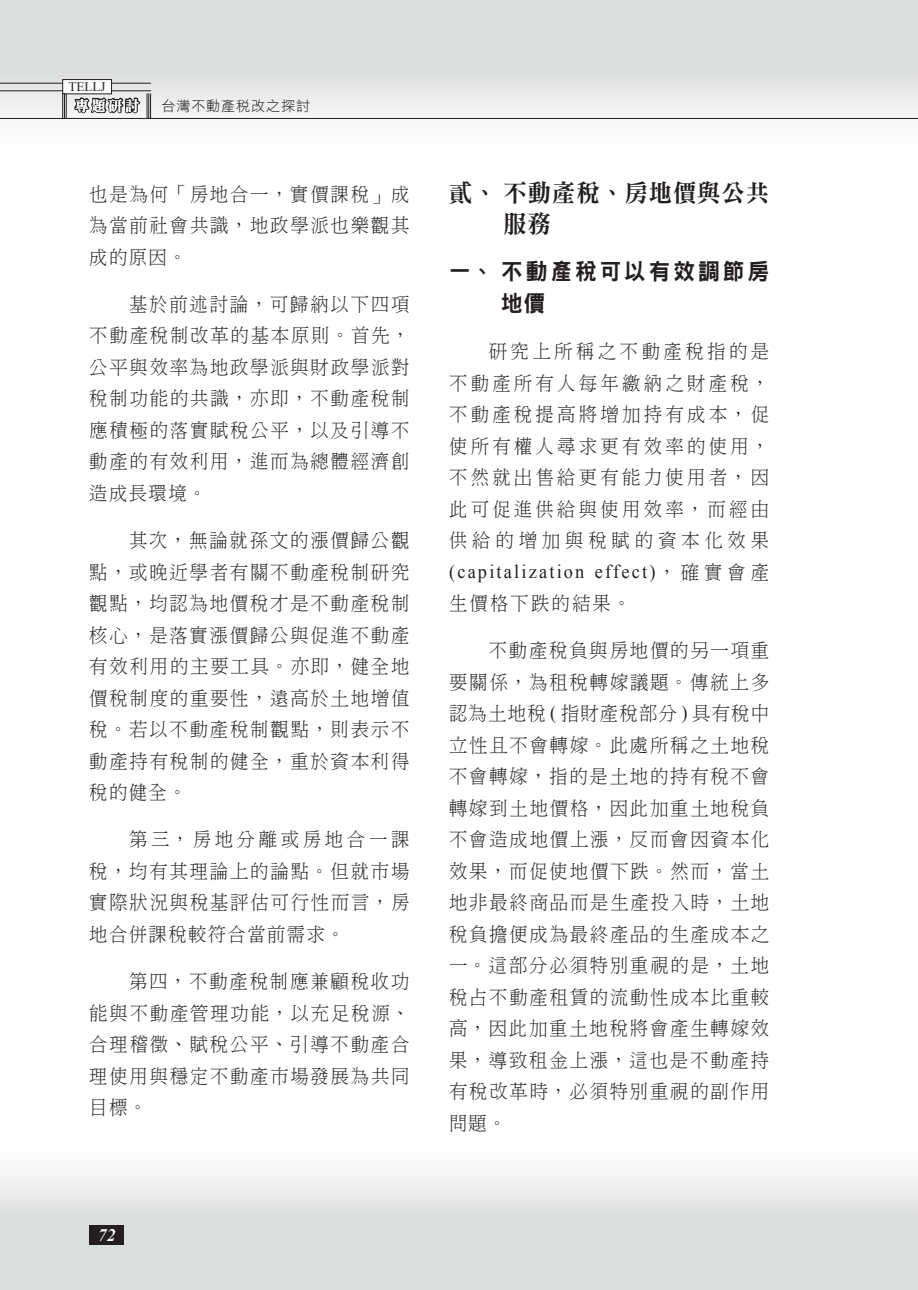
<style>
.page{position:relative;width:918px;height:1290px;background:#fff}
.page>*{position:absolute;margin:0;border:0;box-sizing:border-box;transform-origin:0 0}
.階層_壹-標題{font:24.5px/31.5px "DFN Ming XB HK BF";letter-spacing:.04em;color:#231f20;scale:.95 1}
.階層_一-標題{font:22.75px/31.5px "DFN Hei XB HK BF";letter-spacing:.14em;color:#231f20;scale:.95 1}
.內文{font:19.25px/31.5px "DF Ming Lt HK BF";letter-spacing:.1em;color:#231f20;text-align:justify;scale:.95 1}
.t1{font:italic 700 17.5px "Times New Roman";color:#fff}
.t2{font:14px "DF Hei Lt HK BF";letter-spacing:.07em;color:#231f20}
.t3{font:800 14px "Inn Ming";color:#fff}
.t4{font:13.12px "Times New Roman";color:#231f20}
.s1{font-family:"Times New Roman"}
</style>
<div class="page">
<div style="left:0;top:0;width:918px;height:163px;background:linear-gradient(to bottom,#d2d3d3,#fff)"></div>
<div style="left:0;top:1127px;width:918px;height:163px;background:linear-gradient(to bottom,#fff,#d2d3d3)"></div>
<div style="left:89px;top:1225px;width:35px;height:20px;background:#231f20"></div>
<hr style="left:0;top:118px;width:918px;height:1px;background:#231f20">
<hr style="left:0;top:90px;width:63px;height:1px;background:#231f20">
<hr style="left:111px;top:90px;width:40px;height:1px;background:#231f20">
<div style="left:63px;top:80px;width:49px;height:14px;background:#fff"></div>
<div style="left:62px;top:79px;width:50px;height:15px;border:1px solid #231f20"></div>
<svg style="left:73px;top:82px;width:68px;height:63px"></svg>
<svg style="left:147px;top:93px;width:4px;height:25px"></svg>
<svg style="left:62px;top:93px;width:5px;height:25px"></svg>
<hr style="left:0;top:83px;width:63px;height:1px;background:#231f20">
<hr style="left:111px;top:83px;width:40px;height:1px;background:#231f20">
<p class="t4" style="left:69px;top:78px;width:39px">TELLJ</p>
<p class="t3" style="left:75px;top:98px;width:66px">專題研討</p>
<p class="t2" style="left:161px;top:98px;width:150px">台灣不動產稅改之探討</p>
<p class="內文" style="left:89px;top:178px;width:338px">也是為何「房地合一，實價課稅」成為當前社會共識，地政學派也樂觀其成的原因。</p>
<p class="內文" style="left:89px;top:288px;width:338px;text-indent:40px">基於前述討論，可歸納以下四項不動產稅制改革的基本原則。首先，公平與效率為地政學派與財政學派對稅制功能的共識，亦即，不動產稅制應積極的落實賦稅公平，以及引導不動產的有效利用，進而為總體經濟創造成長環境。</p>
<p class="內文" style="left:89px;top:524px;width:338px;text-indent:40px">其次，無論就孫文的漲價歸公觀點，或晚近學者有關不動產稅制研究觀點，均認為地價稅才是不動產稅制核心，是落實漲價歸公與促進不動產有效利用的主要工具。亦即，健全地價稅制度的重要性，遠高於土地增值稅。若以不動產稅制觀點，則表示不動產持有稅制的健全，重於資本利得稅的健全。</p>
<p class="內文" style="left:89px;top:824px;width:338px;text-indent:40px">第三，房地分離或房地合一課稅，均有其理論上的論點。但就市場實際狀況與稅基評估可行性而言，房地合併課稅較符合當前需求。</p>
<p class="內文" style="left:89px;top:965px;width:338px;text-indent:40px">第四，不動產稅制應兼顧稅收功能與不動產管理功能，以充足稅源、合理稽徵、賦稅公平、引導不動產合理使用與穩定不動產市場發展為共同目標。</p>
<p class="t1" style="left:98px;top:1223px;width:19px">72</p>
<p class="階層_壹-標題" style="left:504px;top:176px;width:281px;text-indent:-55px">貳、不動產稅、房地價與公共服務</p>
<p class="階層_一-標題" style="left:501px;top:256px;width:283px;text-indent:-52px">一、不動產稅可以有效調節房地價</p>
<p class="內文" style="left:449px;top:335px;width:338px;text-indent:40px">研究上所稱之不動產稅指的是不動產所有人每年繳納之財產稅，不動產稅提高將增加持有成本，促使所有權人尋求更有效率的使用，不然就出售給更有能力使用者，因此可促進供給與使用效率，而經由供給的增加與稅賦的資本化效果<span class="s1">(capitalization effect)</span>，確實會產生價格下跌的結果。</p>
<p class="內文" style="left:449px;top:635px;width:338px;text-indent:40px">不動產稅負與房地價的另一項重要關係，為租稅轉嫁議題。傳統上多認為土地稅 <span class="s1">(</span> 指財產稅部分 <span class="s1">)</span> 具有稅中立性且不會轉嫁。此處所稱之土地稅不會轉嫁，指的是土地的持有稅不會轉嫁到土地價格，因此加重土地稅負不會造成地價上漲，反而會因資本化效果，而促使地價下跌。然而，當土地非最終商品而是生產投入時，土地稅負擔便成為最終產品的生產成本之一。這部分必須特別重視的是，土地稅占不動產租賃的流動性成本比重較高，因此加重土地稅將會產生轉嫁效果，導致租金上漲，這也是不動產持有稅改革時，必須特別重視的副作用問題。</p>
</div>
